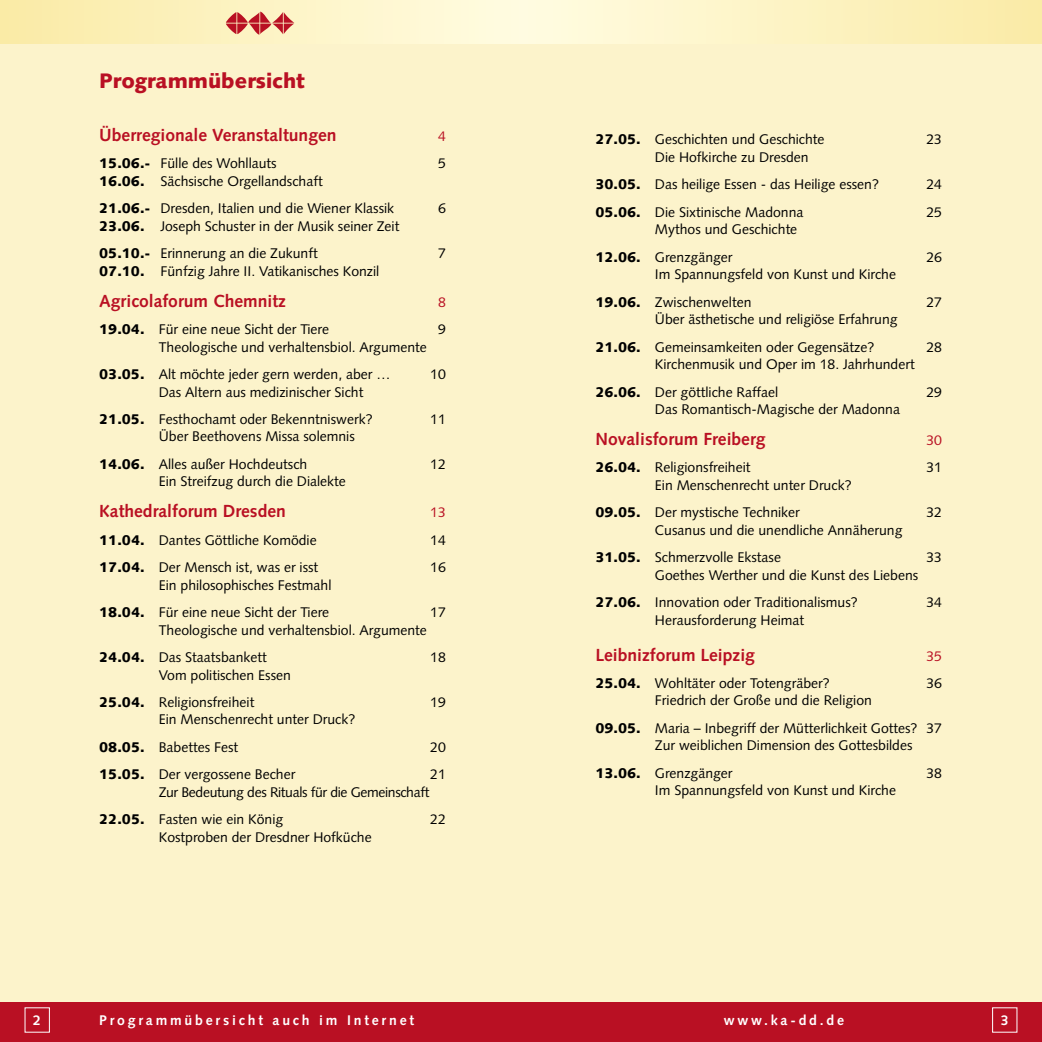
<style>
.page{position:relative;width:1042px;height:1042px;background:#fff}
.page>*{position:absolute;margin:0;border:0;box-sizing:border-box;transform-origin:0 0}
.t1{font:900 21px "Syntax";color:#b91023}
.t2{font:700 17.5px "Syntax";color:#b91023}
.t3{font:14px/27.5px "Syntax";color:#000}
.t4{font:14px/27.5px "Syntax";letter-spacing:-.025em;color:#000}
.t5{font:700 14px "Syntax";letter-spacing:.2em;color:#fff}
.t6{font:14px "Syntax";color:#b91023}
.s1{font-weight:900}
</style>
<div class="page">
<div style="left:521px;top:1002px;width:521px;height:40px;background:#b91023"></div>
<div style="left:0;top:1002px;width:521px;height:40px;background:#b91023"></div>
<div style="left:0;top:0;width:521px;height:45px;background:linear-gradient(to right,#faeba6,#fffce2)"></div>
<div style="left:521px;top:0;width:521px;height:45px;background:linear-gradient(to right,#fffce2,#faeba7)"></div>
<div style="left:521px;top:45px;width:521px;height:957px;background:#fcf3cb"></div>
<div style="left:0;top:45px;width:521px;height:957px;background:#fcf3cb"></div>
<svg style="left:226px;top:12px;width:68px;height:23px;background:#dd8a79"></svg>
<h1 class="t1" style="left:99px;top:68px;width:207px">Programmübersicht</h1>
<p class="t2" style="left:99px;top:125px;width:239px">Überregionale Veranstaltungen</p>
<p class="t6" style="left:438px;top:128px;width:9px">4</p>
<p class="t3" style="left:99px;top:150px;width:179px"><span class="s1">15.06.-</span> Fülle des Wohllauts</p>
<p class="t3" style="left:438px;top:150px;width:9px">5</p>
<p class="t3" style="left:99px;top:167px;width:297px"><span class="s1">16.06.</span> Sächsische Orgellandschaft<br><span class="s1">21.06.-</span> Dresden, Italien und die Wiener Klassik</p>
<p class="t3" style="left:438px;top:195px;width:9px">6</p>
<p class="t3" style="left:99px;top:212px;width:302px"><span class="s1">23.06.</span> Joseph Schuster in der Musik seiner Zeit<br><span class="s1">05.10.-</span> Erinnerung an die Zukunft</p>
<p class="t3" style="left:438px;top:240px;width:9px">7</p>
<p class="t3" style="left:99px;top:257px;width:282px"><span class="s1">07.10.</span> Fünfzig Jahre II. Vatikanisches Konzil</p>
<p class="t2" style="left:99px;top:291px;width:188px">Agricolaforum Chemnitz</p>
<p class="t6" style="left:438px;top:293px;width:9px">8</p>
<p class="t3" style="left:99px;top:315px;width:231px"><span class="s1">19.04.</span> Für eine neue Sicht der Tiere</p>
<p class="t3" style="left:438px;top:315px;width:9px">9</p>
<p class="t3" style="left:99px;top:333px;width:329px;text-indent:60px">Theologische und verhaltensbiol. Argumente<br><span class="s1">03.05.</span> Alt möchte jeder gern werden, aber …</p>
<p class="t3" style="left:430px;top:360px;width:17px">10</p>
<p class="t3" style="left:99px;top:378px;width:275px;text-indent:60px">Das Altern aus medizinischer Sicht<br><span class="s1">21.05.</span> Festhochamt oder Bekenntniswerk?</p>
<p class="t3" style="left:99px;top:423px;width:257px;text-indent:60px">Über Beethovens Missa solemnis<br><span class="s1">14.06.</span> Alles außer Hochdeutsch</p>
<p class="t3" style="left:430px;top:405px;width:17px">11</p>
<p class="t3" style="left:430px;top:450px;width:17px">12</p>
<p class="t3" style="left:159px;top:468px;width:189px">Ein Streifzug durch die Dialekte</p>
<p class="t2" style="left:99px;top:501px;width:188px">Kathedralforum Dresden</p>
<p class="t6" style="left:430px;top:504px;width:17px">13</p>
<p class="t3" style="left:99px;top:526px;width:219px"><span class="s1">11.04.</span> Dantes Göttliche Komödie</p>
<p class="t3" style="left:430px;top:526px;width:17px">14</p>
<p class="t3" style="left:99px;top:553px;width:220px"><span class="s1">17.04.</span> Der Mensch ist, was er isst</p>
<p class="t3" style="left:430px;top:553px;width:17px">16</p>
<p class="t3" style="left:99px;top:571px;width:234px;text-align:right">Ein philosophisches Festmahl<br><span class="s1">18.04.</span> Für eine neue Sicht der Tiere</p>
<p class="t3" style="left:430px;top:598px;width:17px">17</p>
<p class="t3" style="left:99px;top:616px;width:329px;text-indent:60px">Theologische und verhaltensbiol. Argumente<br><span class="s1">24.04.</span> Das Staatsbankett</p>
<p class="t3" style="left:430px;top:643px;width:17px">18</p>
<p class="t3" style="left:99px;top:661px;width:193px;text-indent:60px">Vom politischen Essen<br><span class="s1">25.04.</span> Religionsfreiheit</p>
<p class="t3" style="left:99px;top:706px;width:258px;text-indent:60px">Ein Menschenrecht unter Druck?<br><span class="s1">08.05.</span> Babettes Fest</p>
<p class="t3" style="left:430px;top:688px;width:17px">19</p>
<p class="t3" style="left:430px;top:733px;width:17px">20</p>
<p class="t3" style="left:99px;top:761px;width:198px"><span class="s1">15.05.</span> Der vergossene Becher</p>
<p class="t3" style="left:430px;top:761px;width:17px">21</p>
<p class="t4" style="left:99px;top:778px;width:332px;text-indent:60px">Zur Bedeutung des Rituals für die Gemeinschaft<br><span class="s1">22.05.</span> Fasten wie ein König</p>
<p class="t3" style="left:430px;top:806px;width:17px">22</p>
<p class="t3" style="left:159px;top:823px;width:214px">Kostproben der Dresdner Hofküche</p>
<p class="t3" style="left:595px;top:126px;width:231px"><span class="s1">27.05.</span> Geschichten und Geschichte</p>
<p class="t3" style="left:926px;top:126px;width:17px">23</p>
<p class="t3" style="left:595px;top:143px;width:285px;text-indent:60px">Die Hofkirche zu Dresden<br><span class="s1">30.05.</span> Das heilige Essen - das Heilige essen?</p>
<p class="t3" style="left:926px;top:171px;width:17px">24</p>
<p class="t3" style="left:595px;top:198px;width:210px"><span class="s1">05.06.</span> Die Sixtinische Madonna</p>
<p class="t3" style="left:926px;top:198px;width:17px">25</p>
<p class="t3" style="left:595px;top:216px;width:203px;text-indent:60px">Mythos und Geschichte<br><span class="s1">12.06.</span> Grenzgänger</p>
<p class="t3" style="left:926px;top:243px;width:17px">26</p>
<p class="t3" style="left:595px;top:261px;width:302px;text-indent:60px">Im Spannungsfeld von Kunst und Kirche<br><span class="s1">19.06.</span> Zwischenwelten</p>
<p class="t3" style="left:595px;top:306px;width:304px;text-indent:60px">Über ästhetische und religiöse Erfahrung<br><span class="s1">21.06.</span> Gemeinsamkeiten oder Gegensätze?</p>
<p class="t3" style="left:595px;top:350px;width:321px;text-indent:60px">Kirchenmusik und Oper im 18. Jahrhundert<br><span class="s1">26.06.</span> Der göttliche Raffael</p>
<p class="t3" style="left:926px;top:288px;width:17px">27</p>
<p class="t3" style="left:926px;top:333px;width:17px">28</p>
<p class="t3" style="left:926px;top:378px;width:17px">29</p>
<p class="t3" style="left:655px;top:395px;width:247px">Das Romantisch-Magische der Madonna</p>
<p class="t2" style="left:595px;top:429px;width:172px">Novalisforum Freiberg</p>
<p class="t6" style="left:926px;top:432px;width:17px">30</p>
<p class="t3" style="left:595px;top:454px;width:157px"><span class="s1">26.04.</span> Religionsfreiheit</p>
<p class="t3" style="left:926px;top:454px;width:17px">31</p>
<p class="t3" style="left:595px;top:471px;width:258px;text-indent:60px">Ein Menschenrecht unter Druck?<br><span class="s1">09.05.</span> Der mystische Techniker</p>
<p class="t3" style="left:926px;top:499px;width:17px">32</p>
<p class="t3" style="left:595px;top:516px;width:308px;text-indent:60px">Cusanus und die unendliche Annäherung<br><span class="s1">31.05.</span> Schmerzvolle Ekstase</p>
<p class="t3" style="left:595px;top:561px;width:324px;text-indent:60px">Goethes Werther und die Kunst des Liebens<br><span class="s1">27.06.</span> Innovation oder Traditionalismus?</p>
<p class="t3" style="left:926px;top:544px;width:17px">33</p>
<p class="t3" style="left:926px;top:588px;width:17px">34</p>
<p class="t3" style="left:655px;top:606px;width:151px">Herausforderung Heimat</p>
<p class="t2" style="left:595px;top:644px;width:161px">Leibnizforum Leipzig</p>
<p class="t6" style="left:926px;top:647px;width:17px">35</p>
<p class="t3" style="left:595px;top:669px;width:236px"><span class="s1">25.04.</span> Wohltäter oder Totengräber?</p>
<p class="t3" style="left:926px;top:669px;width:17px">36</p>
<p class="t3" style="left:595px;top:687px;width:348px;text-indent:60px">Friedrich der Große und die Religion<br><span class="s1">09.05.</span> Maria – Inbegriff der Mütterlichkeit Gottes? 37</p>
<p class="t3" style="left:595px;top:732px;width:319px;text-indent:60px">Zur weiblichen Dimension des Gottesbildes<br><span class="s1">13.06.</span> Grenzgänger</p>
<p class="t3" style="left:926px;top:759px;width:17px">38</p>
<p class="t3" style="left:655px;top:777px;width:243px">Im Spannungsfeld von Kunst und Kirche</p>
<p class="t5" style="left:99px;top:1012px;width:316px">Programmübersicht auch im Internet</p>
<p class="t5" style="left:724px;top:1012px;width:122px">www.ka-dd.de</p>
<p class="t5" style="left:33px;top:1012px;width:9px">2</p>
<p class="t5" style="left:1001px;top:1012px;width:9px">3</p>
</div>
